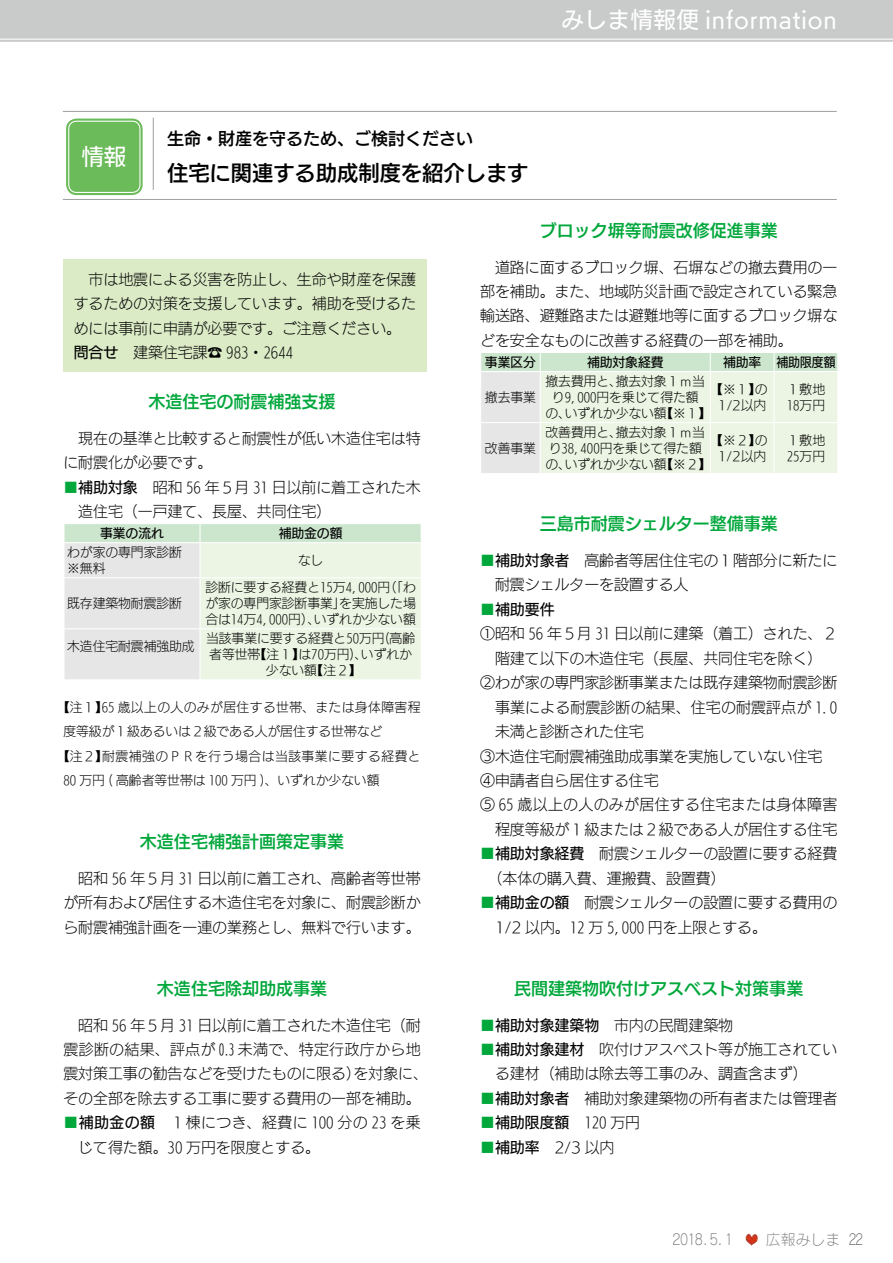
<style>
.page{position:relative;width:893px;height:1263px;background:#fff}
.page>*{position:absolute;margin:0;border:0;box-sizing:border-box;transform-origin:0 0}
.t1{font:22.35px "UD Kakugo Large Pro M";letter-spacing:.03em;color:#fff}
.t2{font:21.3px "UD Kakugo Large Pro DB";color:#000}
.t3{font:16.95px "UD Kakugo Large Pro DB";color:#00a73b}
.t4{font:16.95px "UD Kakugo Large Pro DB";color:#000}
.t5{font:14.85px/24.5px "UD Kakugo Large Pro L";color:#000}
.t6{font:14.85px "UD Kakugo Large Pro M";color:#000}
.t7{font:14.85px "UD Kakugo Large Pro L";letter-spacing:.025em;color:#000}
.t8{font:14.85px "Rodin Cattleya Pro L";color:#727171}
.t9{font:14.85px "Rodin Cattleya Pro L";color:#595757;scale:.8 1}
.t10{font:12.75px/15.9px "UD Kakugo Large Pro L";color:#000}
.t11{font:12.75px "UD Kakugo Large Pro L";letter-spacing:.035em;color:#000}
.t12{font:12.75px "UD Kakugo Large Pro L";letter-spacing:.04em;color:#000}
.t13{font:12.75px "UD Kakugo Large Pro M";color:#000}
.t14{font:12.75px "UD Kakugo Large Pro M";color:#000;scale:.93 1}
.s1{font-family:"UD Kakugo Large Pro M"}
.s2{color:#00a73b}
.s3{font-family:"UD Kakugo Large Pro L"}
.s4{font-family:"UD Kakugo Large Pro M";color:#00a73b}
</style>
<div class="page">
<div style="left:63px;top:259px;width:363px;height:113px;background:#dbebc6"></div>
<svg style="left:0;top:0;width:893px;height:42px;background:#cacbcb"></svg>
<svg style="left:481px;top:353px;width:357px;height:120px;background:#e6f0e0"></svg>
<hr style="left:480px;top:371px;width:60px;height:1px;background:#fff">
<hr style="left:540px;top:371px;width:170px;height:1px;background:#fff">
<hr style="left:540px;top:372px;width:1px;height:50px;background:#fff">
<hr style="left:710px;top:371px;width:64px;height:1px;background:#fff">
<hr style="left:710px;top:372px;width:1px;height:50px;background:#fff">
<hr style="left:774px;top:371px;width:64px;height:1px;background:#fff">
<hr style="left:774px;top:372px;width:1px;height:50px;background:#fff">
<hr style="left:837px;top:372px;width:1px;height:50px;background:#fff">
<hr style="left:480px;top:422px;width:60px;height:1px;background:#fff">
<hr style="left:540px;top:422px;width:170px;height:1px;background:#fff">
<hr style="left:540px;top:423px;width:1px;height:50px;background:#fff">
<hr style="left:710px;top:422px;width:64px;height:1px;background:#fff">
<hr style="left:710px;top:423px;width:1px;height:50px;background:#fff">
<hr style="left:774px;top:422px;width:64px;height:1px;background:#fff">
<hr style="left:774px;top:423px;width:1px;height:50px;background:#fff">
<hr style="left:837px;top:423px;width:1px;height:50px;background:#fff">
<svg style="left:64px;top:524px;width:357px;height:155px;background:#e6eee1"></svg>
<hr style="left:63px;top:542px;width:137px;height:1px;background:#fff">
<hr style="left:200px;top:542px;width:222px;height:1px;background:#fff">
<hr style="left:199px;top:543px;width:2px;height:34px;background:#fff">
<hr style="left:63px;top:577px;width:137px;height:1px;background:#fff">
<hr style="left:200px;top:577px;width:222px;height:1px;background:#fff">
<hr style="left:199px;top:578px;width:2px;height:50px;background:#fff">
<hr style="left:63px;top:628px;width:137px;height:1px;background:#fff">
<hr style="left:200px;top:628px;width:222px;height:1px;background:#fff">
<hr style="left:199px;top:629px;width:2px;height:50px;background:#fff">
<hr style="left:63px;top:111px;width:774px;height:1px;background:#9fa0a0">
<hr style="left:63px;top:199px;width:774px;height:1px;background:#9fa0a0">
<div style="left:66px;top:119px;width:77px;height:76px;background:#6cbb5a;border-radius:11px"></div>
<div style="left:63px;top:115px;width:83px;height:83px;border:1px solid #fff;border-radius:13px"></div>
<div style="left:68px;top:121px;width:72px;height:72px;border:1px solid #fff;border-radius:8px"></div>
<hr style="left:153px;top:118px;width:1px;height:72px;background:#9fa0a0">
<svg style="left:745px;top:1234px;width:4px;height:9px"></svg>
<h1 class="t1" style="left:561px;top:2px;width:277px">みしま情報便 information</h1>
<h1 class="t1" style="left:81px;top:139px;width:46px">情報</h1>
<p class="t4" style="left:167px;top:125px;width:308px">生命・財産を守るため、ご検討ください</p>
<h2 class="t2" style="left:167px;top:155px;width:363px">住宅に関連する助成制度を紹介します</h2>
<p class="t5" style="left:74px;top:266px;width:344px;text-indent:15px">市は地震による災害を防止し、生命や財産を保護するための対策を支援しています。補助を受けるためには事前に申請が必要です。ご注意ください。<span class="s1">問合せ</span>　建築住宅課☎ 983・2644</p>
<p class="t3" style="left:148px;top:387px;width:189px">木造住宅の耐震補強支援</p>
<p class="t5" style="left:63px;top:425px;width:359px;text-indent:15px">現在の基準と比較すると耐震性が低い木造住宅は特に耐震化が必要です。</p>
<p class="t5" style="left:78px;top:474px;width:344px;text-indent:-15px"><span class="s2">■</span><span class="s1">補助対象</span>　昭和 56 年５月 31 日以前に着工された木造住宅（一戸建て、長屋、共同住宅(</p>
<p class="t13" style="left:279px;top:523px;width:65px">補助金の額</p>
<p class="t13" style="left:100px;top:523px;width:65px">事業の流れ</p>
<p class="t10" style="left:67px;top:544px;width:116px">わが家の専門家診断</p>
<p class="t10" style="left:298px;top:552px;width:27px">なし</p>
<p class="t10" style="left:67px;top:560px;width:40px">※無料</p>
<p class="t10" style="left:67px;top:595px;width:116px">既存建築物耐震診断</p>
<p class="t10" style="left:384px;top:579px;width:33px">（「わ</p>
<p class="t10" style="left:339px;top:579px;width:78px;text-indent:-134px">診断に要する経費と15万4,000円<br>を実施した場</p>
<p class="t10" style="left:314px;top:595px;width:104px;text-indent:-108px">が家の専門家診断事業」<br>いずれか少ない額</p>
<p class="t10" style="left:205px;top:609px;width:211px;line-height:19.2px">合は14万4,000円）、<br>当該事業に要する経費と50万円(高齢</p>
<p class="t10" style="left:67px;top:638px;width:129px">木造住宅耐震補強助成</p>
<p class="t10" style="left:361px;top:646px;width:53px">いずれか</p>
<p class="t10" style="left:209px;top:646px;width:53px">者等世帯</p>
<p class="t10" style="left:254px;top:646px;width:115px">【注１は】 70万円)、</p>
<p class="t10" style="left:266px;top:662px;width:53px">少ない額</p>
<p class="t11" style="left:102px;top:697px;width:320px">65 歳以上の人のみが居住する世帯、または身体障害程</p>
<p class="t10" style="left:311px;top:662px;width:53px">【注２【</p>
<p class="t10" style="left:57px;top:699px;width:53px">【注１】</p>
<p class="t10" style="left:63px;top:723px;width:320px">度等級が１級あるいは２級である人が居住する世帯など</p>
<p class="t12" style="left:102px;top:746px;width:320px">耐震補強のＰＲを行う場合は当該事業に要する経費と</p>
<p class="t10" style="left:63px;top:743px;width:318px;line-height:24.5px;text-indent:-6px">【注２】<br>80 万円 ( 高齢者等世帯は 100 万円 )、いずれか少ない額</p>
<p class="t3" style="left:140px;top:827px;width:206px">木造住宅補強計画策定事業</p>
<p class="t5" style="left:63px;top:865px;width:359px;text-align:justify;text-indent:15px">昭和 56 年５月 31 日以前に着工され、高齢者等世帯が所有および居住する木造住宅を対象に、耐震診断から耐震補強計画を一連の業務とし、無料で行います。</p>
<p class="t3" style="left:157px;top:974px;width:172px">木造住宅除却助成事業</p>
<p class="t5" style="left:78px;top:1012px;width:344px">昭和 56 年５月 31 日以前に着工された木造住宅（耐</p>
<p class="t7" style="left:63px;top:1037px;width:359px">震診断の結果、評点が 0.3 未満で、特定行政庁から地</p>
<p class="t5" style="left:354px;top:1061px;width:76px">を対象に、</p>
<p class="t5" style="left:63px;top:1061px;width:359px">震対策工事の勧告などを受けたものに限る）<br>その全部を除去する工事に要する費用の一部を補助。</p>
<p class="t5" style="left:78px;top:1110px;width:344px;text-indent:-15px"><span class="s2">■</span><span class="s1">補助金の額</span>　１棟につき、経費に 100 分の 23 を乗じて得た額。30 万円を限度とする。</p>
<p class="t3" style="left:540px;top:216px;width:240px">ブロック塀等耐震改修促進事業</p>
<p class="t5" style="left:480px;top:254px;width:359px;text-align:justify;text-indent:15px">道路に面するブロック塀、石塀などの撤去費用の一部を補助。また、地域防災計画で設定されている緊急輸送路、避難路または避難地等に面するブロック塀などを安全なものに改善する経費の一部を補助。</p>
<p class="t14" style="left:776px;top:352px;width:65px">補助限度額</p>
<p class="t13" style="left:587px;top:352px;width:78px">補助対象経費</p>
<p class="t13" style="left:485px;top:352px;width:53px">事業区分</p>
<p class="t10" style="left:485px;top:389px;width:53px">撤去事業</p>
<p class="t13" style="left:723px;top:352px;width:40px">補助率</p>
<p class="t10" style="left:545px;top:373px;width:78px">撤去費用と、</p>
<p class="t10" style="left:552px;top:389px;width:148px">り9,000円を乗じて得た額</p>
<p class="t10" style="left:660px;top:405px;width:53px">】※１【</p>
<p class="t10" style="left:616px;top:373px;width:91px">撤去対象１ｍ当</p>
<p class="t10" style="left:710px;top:381px;width:59px;text-align:center">【※１の】<br>1/2以内</p>
<p class="t10" style="left:787px;top:381px;width:40px">１敷地<br>18万円</p>
<p class="t10" style="left:565px;top:405px;width:104px">いずれか少ない額</p>
<p class="t10" style="left:545px;top:405px;width:27px">の、</p>
<p class="t10" style="left:485px;top:440px;width:53px">改善事業</p>
<p class="t10" style="left:616px;top:424px;width:91px">撤去対象１ｍ当</p>
<p class="t10" style="left:545px;top:424px;width:78px">改善費用と、</p>
<p class="t10" style="left:549px;top:440px;width:155px">り38,400円を乗じて得た額</p>
<p class="t10" style="left:660px;top:456px;width:53px">】※２【</p>
<p class="t10" style="left:565px;top:456px;width:104px">いずれか少ない額</p>
<p class="t10" style="left:545px;top:456px;width:27px">の、</p>
<p class="t10" style="left:710px;top:432px;width:59px;text-align:center">【※２の】<br>1/2以内</p>
<p class="t10" style="left:787px;top:432px;width:40px">１敷地<br>25万円</p>
<p class="t3" style="left:540px;top:510px;width:240px">三島市耐震シェルター整備事業</p>
<p class="t5" style="left:584px;top:548px;width:254px">高齢者等居住住宅の１階部分に新たに</p>
<p class="t6" style="left:480px;top:548px;width:98px"><span class="s2">■</span>補助対象者<span class="s3">　</span></p>
<p class="t5" style="left:495px;top:572px;width:195px">耐震シェルターを設置する人</p>
<p class="t6" style="left:480px;top:597px;width:76px"><span class="s2">■</span>補助要件</p>
<p class="t5" style="left:480px;top:621px;width:359px">①昭和 56 年５月 31 日以前に建築（着工）された、２</p>
<p class="t5" style="left:495px;top:645px;width:329px">階建て以下の木造住宅（長屋、共同住宅を除く(</p>
<p class="t5" style="left:480px;top:670px;width:359px">②わが家の専門家診断事業または既存建築物耐震診断</p>
<p class="t5" style="left:495px;top:694px;width:344px">事業による耐震診断の結果、住宅の耐震評点が 1.0</p>
<p class="t5" style="left:495px;top:719px;width:150px">未満と診断された住宅</p>
<p class="t5" style="left:480px;top:743px;width:344px">③木造住宅耐震補強助成事業を実施していない住宅</p>
<p class="t5" style="left:480px;top:768px;width:180px">④申請者自ら居住する住宅</p>
<p class="t7" style="left:480px;top:793px;width:359px">⑤ 65 歳以上の人のみが居住する住宅または身体障害</p>
<p class="t5" style="left:495px;top:817px;width:344px">程度等級が１級または２級である人が居住する住宅</p>
<p class="t5" style="left:480px;top:841px;width:359px"><span class="s4">■</span><span class="s1">補助対象経費</span>　耐震シェルターの設置に要する経費</p>
<p class="t5" style="left:488px;top:865px;width:240px">（本体の購入費、運搬費、設置費(</p>
<p class="t5" style="left:584px;top:890px;width:254px">耐震シェルターの設置に要する費用の</p>
<p class="t6" style="left:480px;top:890px;width:98px"><span class="s2">■</span>補助金の額<span class="s3">　</span></p>
<p class="t5" style="left:495px;top:914px;width:273px">1/2 以内。12 万 5,000 円を上限とする。</p>
<p class="t3" style="left:514px;top:974px;width:291px">民間建築物吹付けアスベスト対策事業</p>
<p class="t5" style="left:614px;top:1012px;width:121px">市内の民間建築物</p>
<p class="t6" style="left:480px;top:1013px;width:128px"><span class="s2">■</span>補助対象建築物<span class="s3">　</span></p>
<p class="t5" style="left:599px;top:1037px;width:240px">吹付けアスベスト等が施工されてい</p>
<p class="t6" style="left:480px;top:1037px;width:106px"><span class="s2">■</span>補助対象建材</p>
<p class="t5" style="left:584px;top:1061px;width:254px;text-indent:-89px">る建材（補助は除去等工事のみ、調査含まず(<br>補助対象建築物の所有者または管理者</p>
<p class="t6" style="left:480px;top:1086px;width:98px"><span class="s2">■</span>補助対象者<span class="s3">　</span></p>
<p class="t6" style="left:480px;top:1110px;width:98px"><span class="s2">■</span>補助限度額<span class="s3">　</span></p>
<p class="t5" style="left:555px;top:1134px;width:61px">2/3 以内</p>
<p class="t5" style="left:584px;top:1110px;width:57px">120 万円</p>
<p class="t6" style="left:480px;top:1135px;width:68px"><span class="s2">■</span>補助率<span class="s3">　</span></p>
<p class="t8" style="left:673px;top:1230px;width:61px">２０１8．5．１</p>
<p class="t8" style="left:766px;top:1230px;width:76px">広報みしま</p>
<p class="t9" style="left:848px;top:1230px;width:20px">22</p>
</div>
